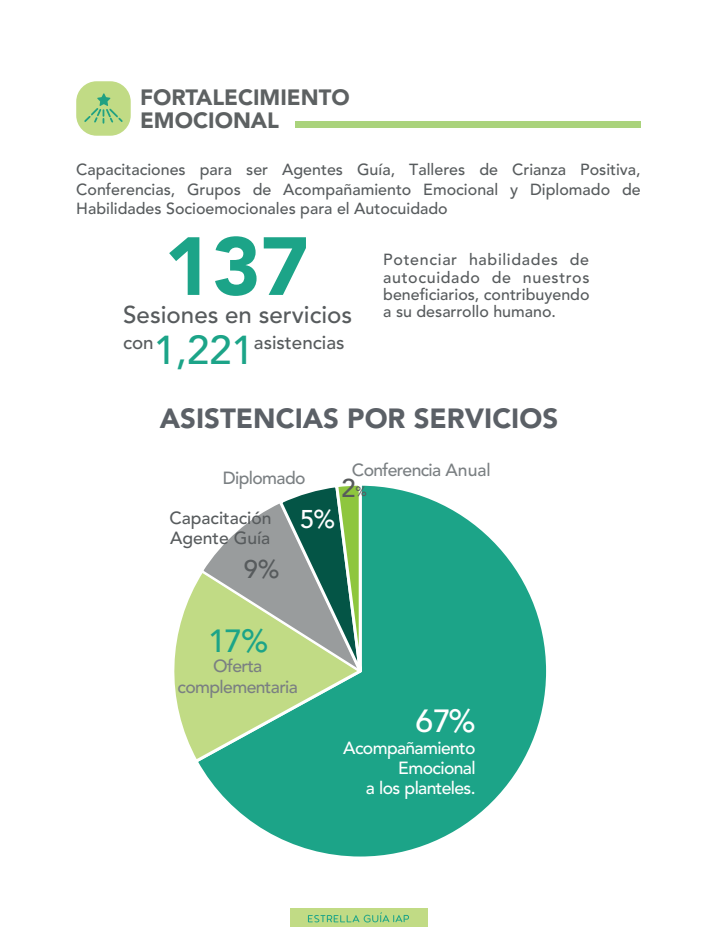
<style>
.page{position:relative;width:717px;height:927px;background:#fff}
.page>*{position:absolute;margin:0;border:0;box-sizing:border-box;transform-origin:0 0}
.t1{font:900 81.6px "Avenir LT Std";color:#1ca488}
.t2{font:500 32px "Avenir LT Std";color:#fff}
.t3{font:500 32px "Avenir LT Std";color:#1ca488}
.t4{font:900 27.6px "Avenir LT Std";color:#5b6066}
.t5{font:500 25.6px "Avenir LT Std";color:#575b5d}
.t6{font:500 25.6px "Avenir LT Std";color:#fff}
.t7{font:500 25.6px "Avenir LT Std";color:#575a5b}
.t8{font:500 24px "Avenir LT Std";color:#575b5d}
.t9{font:900 22px/22.4px "Avenir LT Std";color:#5d6162}
.t10{font:500 18.8px "Avenir LT Std";color:#575b5d}
.t11{font:500 17.6px/21.2px "Avenir LT Std";letter-spacing:-.035em;color:#7a7f82;text-align:center}
.t12{font:500 17.6px/20px "Avenir LT Std";letter-spacing:-.035em;color:#fff;text-align:right}
.t13{font:500 17.6px/20px "Avenir LT Std";color:#575b5d}
.t14{font:500 16px/17.2px "Avenir LT Std";color:#575b5d;text-align:justify}
.s1{font-size:40px;color:#1ca488}
.s2{font-size:13.2px}
</style>
<div class="page">
<div style="left:290px;top:908px;width:137px;height:19px;background:#c1db85"></div>
<svg style="left:308px;top:912px;width:101px;height:10px"></svg>
<div style="left:76px;top:81px;width:55px;height:55px;background:#c1db85;border-radius:20px"></div>
<svg style="left:84px;top:93px;width:38px;height:31px"></svg>
<div style="left:295px;top:122px;width:345px;height:6px;background:#aad37c"></div>
<svg style="left:200px;top:485px;width:347px;height:372px"></svg>
<svg style="left:174px;top:567px;width:192px;height:198px;background:#8bcb97"></svg>
<svg style="left:199px;top:499px;width:77px;height:177px"></svg>
<svg style="left:276px;top:485px;width:89px;height:234px;background:#7aa987"></svg>
<h3 class="t9" style="left:140px;top:86px;width:211px">FORTALECIMIENTO<br>EMOCIONAL</h3>
<p class="t14" style="left:76px;top:161px;width:565px;line-height:19.2px">Capacitaciones para ser Agentes Guía, Talleres de Crianza Positiva, Conferencias, Grupos de Acompañamiento Emocional y Diplomado de Habilidades Socioemocionales para el Autocuidado</p>
<h1 class="t1" style="left:164px;top:217px;width:146px">137</h1>
<h3 class="t8" style="left:123px;top:301px;width:230px">Sesiones en servicios</h3>
<p class="t10" style="left:123px;top:332px;width:223px">con <span class="s1">1,221</span>asistencias</p>
<p class="t14" style="left:383px;top:251px;width:208px">Potenciar habilidades de autocuidado de nuestros beneficiarios, contribuyendo a su desarrollo humano.</p>
<h3 class="t4" style="left:160px;top:402px;width:399px">ASISTENCIAS POR SERVICIOS</h3>
<p class="t11" style="left:223px;top:468px;width:84px">Diplomado</p>
<p class="t13" style="left:169px;top:508px;width:104px">Capacitación<br>Agente Guía</p>
<h3 class="t5" style="left:243px;top:555px;width:37px">9%</h3>
<h3 class="t6" style="left:300px;top:504px;width:36px">5%</h3>
<p class="t11" style="left:352px;top:460px;width:140px">Conferencia Anual</p>
<h3 class="t7" style="left:341px;top:473px;width:27px">2<span class="s2">%</span></h3>
<h2 class="t3" style="left:208px;top:622px;width:62px">17%</h2>
<p class="t11" style="left:177px;top:656px;width:122px">Oferta complementaria</p>
<h2 class="t2" style="left:415px;top:702px;width:62px">67%</h2>
<p class="t12" style="left:343px;top:738px;width:134px">Acompañamiento<br>Emocional<br>a los planteles.</p>
</div>
